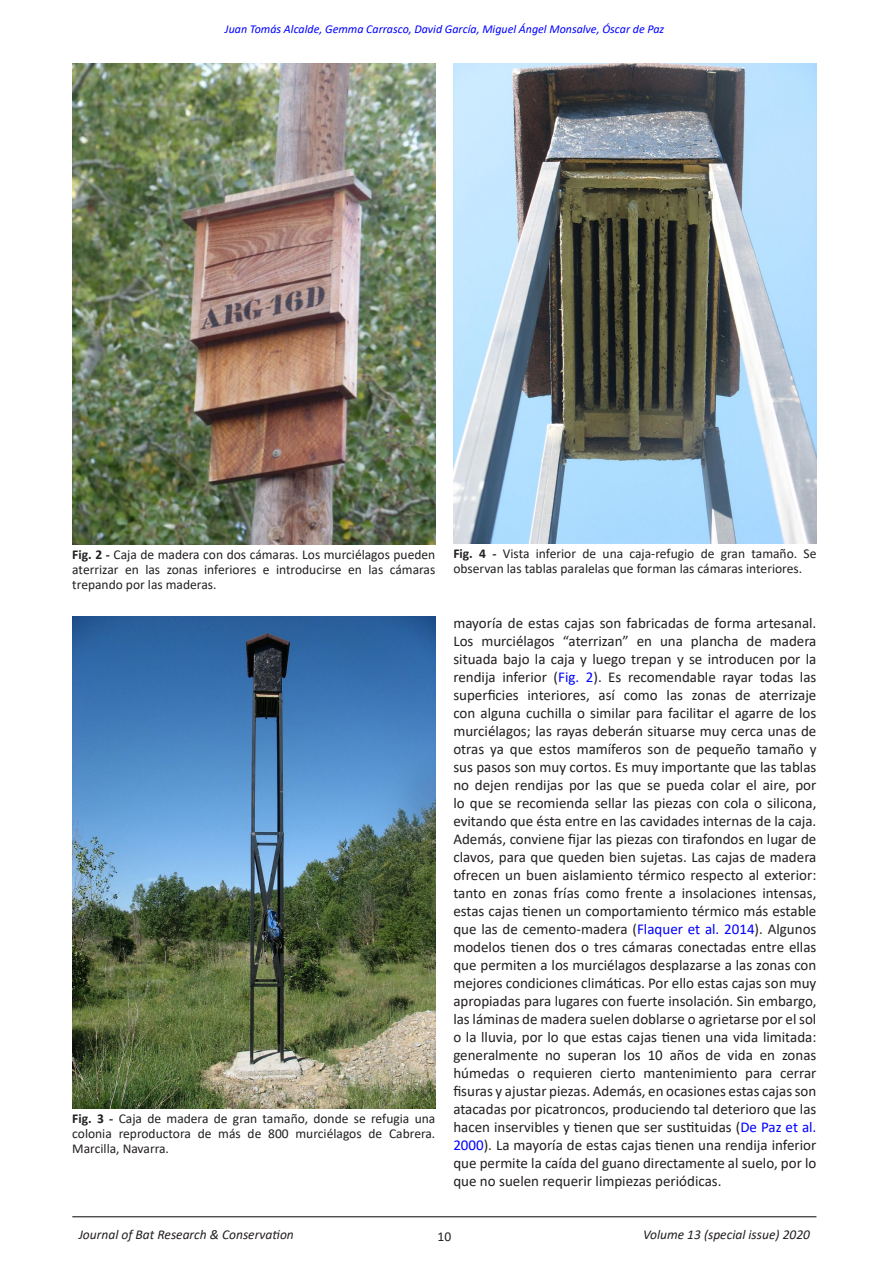
<style>
.page{position:relative;width:893px;height:1263px;background:#fff}
.page>*{position:absolute;margin:0;border:0;box-sizing:border-box;transform-origin:0 0}
.t1{font:15px/18px "Calibri";color:#231f20;text-align:justify}
.t2{font:13.5px/15px "Calibri";color:#231f20;text-align:justify}
.t3{font:italic 13.5px "Calibri";color:#231f20}
.t4{font:italic 12px "Calibri";color:#00f}
.s1{font-weight:700}
.s2{color:#00f}
</style>
<div class="page">
<hr style="left:72px;top:1216px;width:744px;height:1px;background:#231f20">
<img style="left:72px;top:64px;width:363px;height:480px">
<img style="left:453px;top:64px;width:363px;height:479px">
<img style="left:72px;top:616px;width:363px;height:492px">
<p class="t4" style="left:225px;top:20px;width:441px">Juan Tomás Alcalde, Gemma Carrasco, David García, Miguel Ángel Monsalve, Óscar de Paz</p>
<p class="t2" style="left:72px;top:547px;width:365px"><span class="s1">Fig. 2 -</span> Caja de madera con dos cámaras. Los murciélagos pueden aterrizar en las zonas inferiores e introducirse en las cámaras trepando por las maderas.</p>
<p class="t2" style="left:453px;top:546px;width:365px"><span class="s1">Fig. 4 -</span> Vista inferior de una caja-refugio de gran tamaño. Se observan las tablas paralelas que forman las cámaras interiores.</p>
<p class="t2" style="left:72px;top:1111px;width:365px"><span class="s1">Fig. 3 -</span> Caja de madera de gran tamaño, donde se refugia una colonia reproductora de más de 800 murciélagos de Cabrera.<br>Marcilla, Navarra.</p>
<p class="t1" style="left:453px;top:613px;width:365px">mayoría de estas cajas son fabricadas de forma artesanal.<br>Los murciélagos “aterrizan” en una plancha de madera situada bajo la caja y luego trepan y se introducen por la rendija inferior (<span class="s2">Fig. 2</span>). Es recomendable rayar todas las superficies interiores, así como las zonas de aterrizaje con alguna cuchilla o similar para facilitar el agarre de los murciélagos; las rayas deberán situarse muy cerca unas de otras ya que estos mamíferos son de pequeño tamaño y sus pasos son muy cortos. Es muy importante que las tablas no dejen rendijas por las que se pueda colar el aire, por lo que se recomienda sellar las piezas con cola o silicona, evitando que ésta entre en las cavidades internas de la caja.<br>Además, conviene fijar las piezas con tirafondos en lugar de clavos, para que queden bien sujetas. Las cajas de madera ofrecen un buen aislamiento térmico respecto al exterior: tanto en zonas frías como frente a insolaciones intensas, estas cajas tienen un comportamiento térmico más estable que las de cemento-madera (<span class="s2">Flaquer et al. 2014</span>). Algunos modelos tienen dos o tres cámaras conectadas entre ellas que permiten a los murciélagos desplazarse a las zonas con mejores condiciones climáticas. Por ello estas cajas son muy apropiadas para lugares con fuerte insolación. Sin embargo, las láminas de madera suelen doblarse o agrietarse por el sol o la lluvia, por lo que estas cajas tienen una vida limitada: generalmente no superan los 10 años de vida en zonas húmedas o requieren cierto mantenimiento para cerrar fisuras y ajustar piezas. Además, en ocasiones estas cajas son atacadas por picatroncos, produciendo tal deterioro que las hacen inservibles y tienen que ser sustituidas (<span class="s2">De Paz et al.<br>2000</span>). La mayoría de estas cajas tienen una rendija inferior que permite la caída del guano directamente al suelo, por lo que no suelen requerir limpiezas periódicas.</p>
<p class="t3" style="left:79px;top:1225px;width:217px">Journal of Bat Research &amp; Conservation</p>
<p class="t2" style="left:437px;top:1228px;width:15px">10</p>
<p class="t3" style="left:643px;top:1225px;width:168px">Volume 13 (special issue) 2020</p>
</div>
